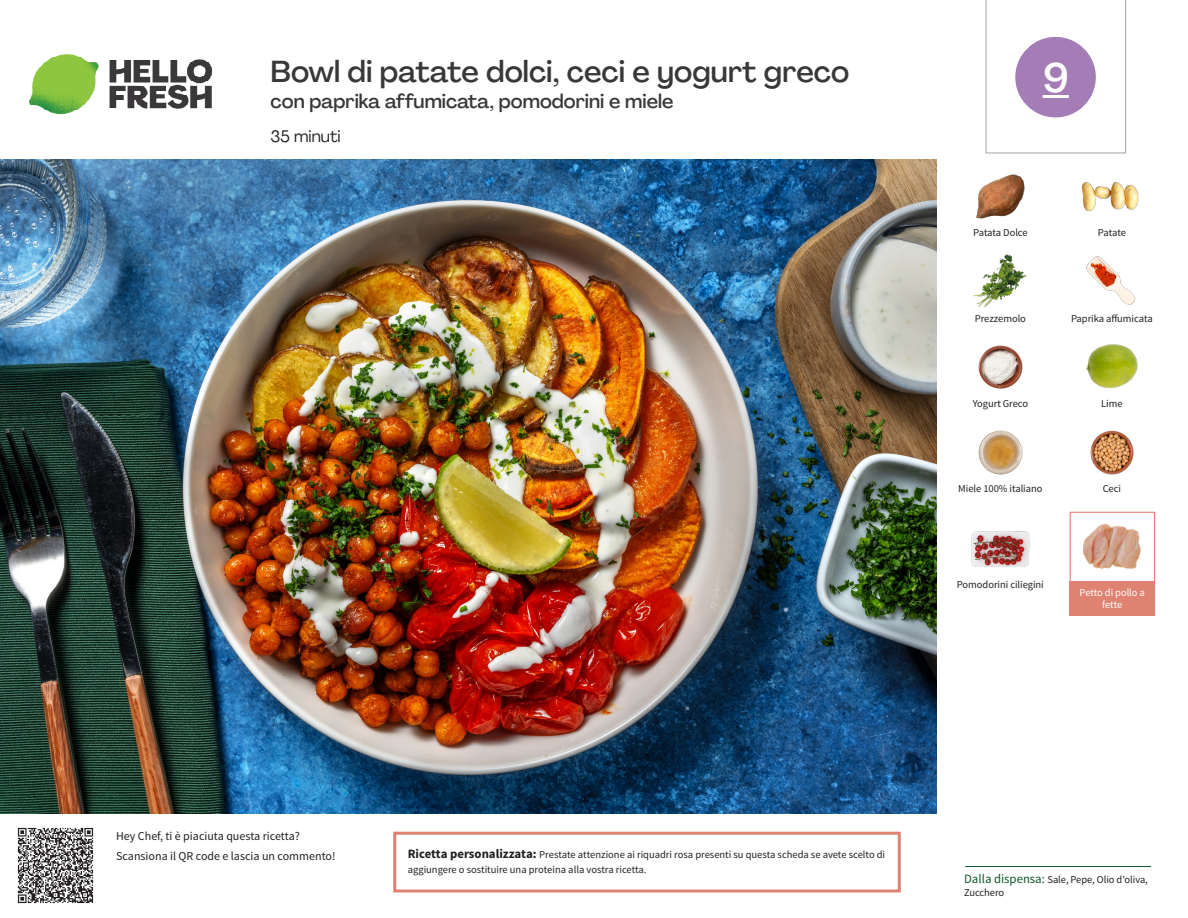
<style>
.page{position:relative;width:1188px;height:918px;background:#fff}
.page>*{position:absolute;margin:0;border:0;box-sizing:border-box;transform-origin:0 0}
._24_Recipe_Nr_Bag{font:500 40.5px "Agrandir";color:#fff}
._15_Titel_UK{font:500 30px "Agrandir";color:#383839}
._15_Titel_UK-2{font:500 19.5px "Agrandir";color:#383839}
._02_Box_Type{font:16.5px "Agrandir";color:#231f20}
._06_Before_Start{font:12px "Source Sans Pro";color:#231f20}
.STEP_Text_IT{font:10.5px/15px "Source Sans Pro";color:#231f20}
._18_FRONT_ingredients_UK{font:10.5px "Source Sans Pro";letter-spacing:-.005em;color:#231f20}
.t1{font:10.5px/13.5px "Source Sans Variable";letter-spacing:-.005em;color:#231f20}
._18_FRONT_ingredients{font:10.5px/12px "Source Sans Pro";letter-spacing:-.005em;color:#fff;text-align:center}
.s1{font-weight:700;font-size:12.75px}
.s2{font-family:"Source Sans Pro";font-size:12.75px;color:#0e572c}
</style>
<div class="page">
<img style="left:30px;top:54px;width:181px;height:61px">
<hr style="left:965px;top:866px;width:186px;height:1px;background:#0e572c">
<img style="left:0;top:159px;width:936px;height:655px">
<img style="left:976px;top:174px;width:49px;height:45px">
<img style="left:1081px;top:181px;width:58px;height:31px">
<img style="left:1086px;top:256px;width:50px;height:49px">
<img style="left:974px;top:254px;width:53px;height:53px">
<img style="left:1086px;top:344px;width:52px;height:44px">
<img style="left:978px;top:345px;width:45px;height:44px">
<img style="left:1090px;top:430px;width:44px;height:45px">
<img style="left:978px;top:430px;width:45px;height:45px">
<img style="left:972px;top:531px;width:57px;height:36px">
<img style="left:17px;top:827px;width:77px;height:77px">
<div style="left:1070px;top:512px;width:85px;height:72px;border:1px solid #df8272"></div>
<div style="left:1070px;top:582px;width:85px;height:34px;background:#df8272"></div>
<img style="left:1084px;top:523px;width:57px;height:47px">
<div style="left:393px;top:832px;width:508px;height:60px;border:3px solid #df8272"></div>
<svg style="left:985px;top:0;width:141px;height:154px"></svg>
<p class="_15_Titel_UK" style="left:271px;top:53px;width:580px">Bowl di patate dolci, ceci e yogurt greco</p>
<p class="_15_Titel_UK-2" style="left:271px;top:89px;width:404px">con paprika affumicata, pomodorini e miele</p>
<p class="_02_Box_Type" style="left:271px;top:126px;width:72px">35 minuti</p>
<p class="_24_Recipe_Nr_Bag" style="left:1043px;top:53px;width:28px">9</p>
<p class="_18_FRONT_ingredients_UK" style="left:973px;top:226px;width:56px">Patata Dolce</p>
<p class="_18_FRONT_ingredients_UK" style="left:1098px;top:226px;width:30px">Patate</p>
<p class="_18_FRONT_ingredients_UK" style="left:975px;top:312px;width:53px">Prezzemolo</p>
<p class="_18_FRONT_ingredients_UK" style="left:1071px;top:312px;width:83px">Paprika affumicata</p>
<p class="_18_FRONT_ingredients_UK" style="left:973px;top:397px;width:57px">Yogurt Greco</p>
<p class="_18_FRONT_ingredients_UK" style="left:1101px;top:397px;width:23px">Lime</p>
<p class="_18_FRONT_ingredients_UK" style="left:958px;top:482px;width:86px">Miele 100% italiano</p>
<p class="_18_FRONT_ingredients_UK" style="left:1103px;top:482px;width:20px">Ceci</p>
<p class="_18_FRONT_ingredients_UK" style="left:957px;top:578px;width:88px">Pomodorini ciliegini</p>
<p class="_18_FRONT_ingredients" style="left:1080px;top:587px;width:67px">Petto di pollo a fette</p>
<p class="_06_Before_Start" style="left:116px;top:829px;width:185px">Hey Chef, ti è piaciuta questa ricetta?</p>
<p class="_06_Before_Start" style="left:116px;top:848px;width:221px">Scansiona il QR code e lascia un commento!</p>
<p class="STEP_Text_IT" style="left:408px;top:847px;width:479px"><span class="s1">Ricetta personalizzata:</span> Prestate attenzione ai riquadri rosa presenti su questa scheda se avete scelto di aggiungere o sostituire una proteina alla vostra ricetta.</p>
<p class="t1" style="left:964px;top:873px;width:185px"><span class="s2">Dalla dispensa:</span> Sale, Pepe, Olio d'oliva,<br>Zucchero</p>
</div>
